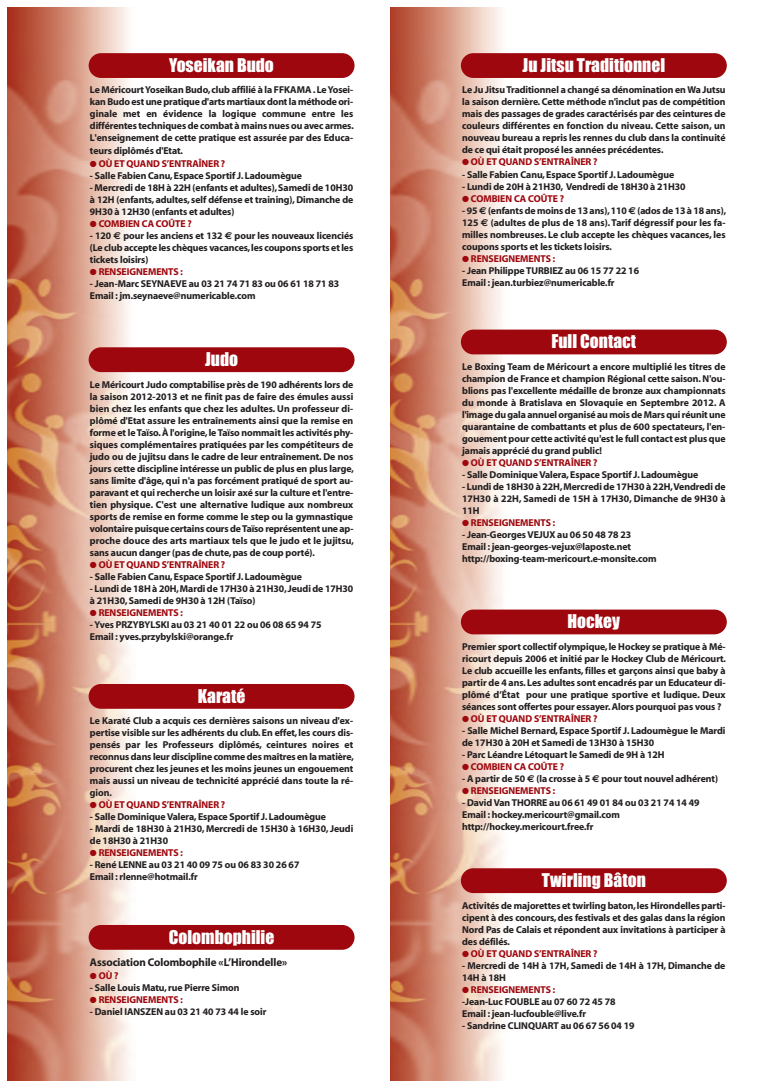
<style>
.page{position:relative;width:780px;height:1088px;background:#fff}
.page>*{position:absolute;margin:0;border:0;box-sizing:border-box;transform-origin:0 0}
.t1{font:17.5px "Impact";color:#fff}
.t2{font:11.25px "Myriad Headline";color:#231f20}
.t3{font:10px/12px "Myriad Headline";color:#231f20;text-align:justify}
.t4{font:10px "Myriad Headline";color:#9d070d}
.s1{font-family:"Euro Sans";font-weight:700}
.s2{color:#9d070d}
</style>
<div class="page">
<img style="left:390px;top:7px;width:117px;height:1074px">
<img style="left:7px;top:7px;width:129px;height:1074px">
<div style="left:89px;top:684px;width:265px;height:25px;background:#9d070d;border-radius:12px"></div>
<div style="left:89px;top:53px;width:265px;height:25px;background:#9d070d;border-radius:12px"></div>
<div style="left:89px;top:347px;width:265px;height:25px;background:#9d070d;border-radius:12px"></div>
<div style="left:461px;top:53px;width:265px;height:25px;background:#9d070d;border-radius:12px"></div>
<div style="left:461px;top:330px;width:265px;height:24px;background:#9d070d;border-radius:12px"></div>
<div style="left:89px;top:925px;width:265px;height:25px;background:#9d070d;border-radius:12px"></div>
<div style="left:461px;top:609px;width:265px;height:25px;background:#9d070d;border-radius:12px"></div>
<div style="left:461px;top:868px;width:265px;height:25px;background:#9d070d;border-radius:12px"></div>
<h1 class="t1" style="left:169px;top:56px;width:106px">Yoseikan Budo</h1>
<p class="t3" style="left:90px;top:85px;width:265px">Le Méricourt Yoseikan Budo, club affilié à la FFKAMA . Le Yosei&shy;kan Budo est une pratique d'arts martiaux dont la méthode ori&shy;ginale met en évidence la logique commune entre les différentes techniques de combat à mains nues ou avec armes.<br>L'enseignement de cette pratique est assurée par des Educa&shy;teurs diplômés d'Etat.</p>
<p class="t4" style="left:90px;top:160px;width:137px">● OÙ ET QUAND S’ENTRAÎNER ?</p>
<p class="t3" style="left:90px;top:170px;width:213px">- Salle Fabien Canu, Espace Sportif J. Ladoumègue</p>
<p class="t3" style="left:90px;top:182px;width:265px">- Mercredi de 18H à 22H (enfants et adultes), Samedi de 10H30 à 12H (enfants, adultes, self défense et training), Dimanche de 9H30 à 12H30 (enfants et adultes)</p>
<p class="t4" style="left:90px;top:220px;width:103px">● COMBIEN CA COÛTE ?</p>
<p class="t3" style="left:90px;top:231px;width:265px">- 120 <span class="s1">€</span> pour les anciens et 132 <span class="s1">€</span> pour les nouveaux licenciés (Le club accepte les chèques vacances, les coupons sports et les tickets loisirs)</p>
<p class="t4" style="left:90px;top:268px;width:95px">● RENSEIGNEMENTS :</p>
<p class="t3" style="left:90px;top:279px;width:251px">- Jean-Marc SEYNAEVE au 03 21 74 71 83 ou 06 61 18 71 83<br>Email : jm.seynaeve@numericable.com</p>
<h1 class="t1" style="left:205px;top:350px;width:34px">Judo</h1>
<p class="t3" style="left:90px;top:379px;width:265px">Le Méricourt Judo comptabilise près de 190 adhérents lors de la saison 2012-2013 et ne finit pas de faire des émules aussi bien chez les enfants que chez les adultes. Un professeur di&shy;plômé d'Etat assure les entraînements ainsi que la remise en forme et le Taïso. À l'origine, le Taïso nommait les activités phy&shy;siques complémentaires pratiquées par les compétiteurs de judo ou de jujitsu dans le cadre de leur entraînement. De nos jours cette discipline intéresse un public de plus en plus large, sans limite d'âge, qui n'a pas forcément pratiqué de sport au&shy;paravant et qui recherche un loisir axé sur la culture et l'entre&shy;tien physique. C'est une alternative ludique aux nombreux sports de remise en forme comme le step ou la gymnastique volontaire puisque certains cours de Taïso représentent une ap&shy;proche douce des arts martiaux tels que le judo et le jujitsu, sans aucun danger (pas de chute, pas de coup porté).</p>
<p class="t4" style="left:90px;top:560px;width:137px">● OÙ ET QUAND S’ENTRAÎNER ?</p>
<p class="t3" style="left:90px;top:571px;width:213px">- Salle Fabien Canu, Espace Sportif J. Ladoumègue</p>
<p class="t3" style="left:90px;top:583px;width:265px">- Lundi de 18H à 20H, Mardi de 17H30 à 21H30, Jeudi de 17H30 à 21H30, Samedi de 9H30 à 12H (Taïso)</p>
<p class="t4" style="left:90px;top:608px;width:95px">● RENSEIGNEMENTS :</p>
<p class="t3" style="left:90px;top:619px;width:233px">- Yves PRZYBYLSKI au 03 21 40 01 22 ou 06 08 65 94 75<br>Email : yves.przybylski@orange.fr</p>
<h1 class="t1" style="left:198px;top:686px;width:49px">Karaté</h1>
<p class="t3" style="left:90px;top:716px;width:265px">Le Karaté Club a acquis ces dernières saisons un niveau d'ex&shy;pertise visible sur les adhérents du club. En effet, les cours dis&shy;pensés par les Professeurs diplômés, ceintures noires et reconnus dans leur discipline comme des maîtres en la matière, procurent chez les jeunes et les moins jeunes un engouement mais aussi un niveau de technicité apprécié dans toute la ré&shy;gion.</p>
<p class="t4" style="left:90px;top:801px;width:137px">● OÙ ET QUAND S’ENTRAÎNER ?</p>
<p class="t3" style="left:90px;top:812px;width:237px">- Salle Dominique Valera, Espace Sportif J. Ladoumègue</p>
<p class="t3" style="left:90px;top:824px;width:265px">- Mardi de 18H30 à 21H30, Mercredi de 15H30 à 16H30, Jeudi de 18H30 à 21H30</p>
<p class="t4" style="left:90px;top:849px;width:95px">● RENSEIGNEMENTS :</p>
<p class="t3" style="left:90px;top:860px;width:211px">- René LENNE au 03 21 40 09 75 ou 06 83 30 26 67<br>Email : rlenne@hotmail.fr</p>
<h1 class="t1" style="left:169px;top:927px;width:107px">Colombophilie</h1>
<p class="t2" style="left:90px;top:958px;width:199px">Association Colombophile «L’Hirondelle»</p>
<p class="t4" style="left:90px;top:971px;width:30px">●OÙ ?</p>
<p class="t3" style="left:90px;top:983px;width:151px">- Salle Louis Matu, rue Pierre Simon</p>
<p class="t4" style="left:90px;top:996px;width:95px">● RENSEIGNEMENTS :</p>
<p class="t3" style="left:90px;top:1006px;width:178px">- Daniel IANSZEN au 03 21 40 73 44 le soir</p>
<h1 class="t1" style="left:522px;top:56px;width:144px">Ju Jitsu Traditionnel</h1>
<p class="t3" style="left:462px;top:85px;width:265px">Le Ju Jitsu Traditionnel a changé sa dénomination en Wa Jutsu la saison dernière. Cette méthode n'inclut pas de compétition mais des passages de grades caractérisés par des ceintures de couleurs différentes en fonction du niveau. Cette saison, un nouveau bureau a repris les rennes du club dans la continuité de ce qui était proposé les années précédentes.</p>
<p class="t4" style="left:462px;top:158px;width:137px">● OÙ ET QUAND S’ENTRAÎNER ?</p>
<p class="t3" style="left:462px;top:169px;width:213px">- Salle Fabien Canu, Espace Sportif J. Ladoumègue</p>
<p class="t3" style="left:462px;top:181px;width:225px">- Lundi de 20H à 21H30, Vendredi de 18H30 à 21H30</p>
<p class="t4" style="left:462px;top:194px;width:103px">● COMBIEN CA COÛTE ?</p>
<p class="t3" style="left:462px;top:205px;width:265px">- 95 <span class="s1">€</span> (enfants de moins de 13 ans), 110 <span class="s1">€</span> (ados de 13 à 18 ans), 125 <span class="s1">€</span> (adultes de plus de 18 ans). Tarif dégressif pour les fa&shy;milles nombreuses. Le club accepte les chèques vacances, les coupons sports et les tickets loisirs.</p>
<p class="t4" style="left:462px;top:255px;width:95px">● RENSEIGNEMENTS :</p>
<p class="t3" style="left:462px;top:265px;width:178px">- Jean Philippe TURBIEZ au 06 15 77 22 16<br>Email : jean.turbiez@numericable.fr</p>
<h1 class="t1" style="left:551px;top:332px;width:86px">Full Contact</h1>
<p class="t3" style="left:462px;top:361px;width:265px">Le Boxing Team de Méricourt a encore multiplié les titres de champion de France et champion Régional cette saison. N'ou&shy;blions pas l'excellente médaille de bronze aux championnats du monde à Bratislava en Slovaquie en Septembre 2012. A l'image du gala annuel organisé au mois de Mars qui réunit une quarantaine de combattants et plus de 600 spectateurs, l'en&shy;gouement pour cette activité qu'est le full contact est plus que jamais apprécié du grand public!</p>
<p class="t4" style="left:462px;top:459px;width:137px">● OÙ ET QUAND S’ENTRAÎNER ?</p>
<p class="t3" style="left:462px;top:469px;width:237px">- Salle Dominique Valera, Espace Sportif J. Ladoumègue</p>
<p class="t3" style="left:462px;top:481px;width:265px">- Lundi de 18H30 à 22H, Mercredi de 17H30 à 22H, Vendredi de 17H30 à 22H, Samedi de 15H à 17H30, Dimanche de 9H30 à 11H</p>
<p class="t4" style="left:462px;top:519px;width:95px">● RENSEIGNEMENTS :</p>
<p class="t3" style="left:462px;top:529px;width:196px;text-align:left">- Jean-Georges VEJUX au 06 50 48 78 23<br>Email : jean-georges-vejux@laposte.net http://boxing-team-mericourt.e-monsite.com</p>
<h1 class="t1" style="left:567px;top:612px;width:54px">Hockey</h1>
<p class="t3" style="left:462px;top:641px;width:265px">Premier sport collectif olympique, le Hockey se pratique à Mé&shy;ricourt depuis 2006 et initié par le Hockey Club de Méricourt.<br>Le club accueille les enfants, filles et garçons ainsi que baby à partir de 4 ans. Les adultes sont encadrés par un Educateur di&shy;plômé d’État pour une pratique sportive et ludique. Deux séances sont offertes pour essayer. Alors pourquoi pas vous ?</p>
<p class="t4" style="left:462px;top:715px;width:137px">● OÙ ET QUAND S’ENTRAÎNER ?</p>
<p class="t3" style="left:462px;top:725px;width:265px">- Salle Michel Bernard, Espace Sportif J. Ladoumègue le Mardi de 17H30 à 20H et Samedi de 13H30 à 15H30</p>
<p class="t3" style="left:462px;top:749px;width:204px">- Parc Léandre Létoquart le Samedi de 9H à 12H</p>
<p class="t4" style="left:462px;top:763px;width:103px">● COMBIEN CA COÛTE ?</p>
<p class="t3" style="left:462px;top:773px;width:257px">- A partir de 50 <span class="s1">€</span> (la crosse à 5 <span class="s1">€</span> pour tout nouvel adhérent)</p>
<p class="t4" style="left:462px;top:787px;width:95px">● RENSEIGNEMENTS :</p>
<p class="t3" style="left:462px;top:797px;width:239px;text-align:left">- David Van THORRE au 06 61 49 01 84 ou 03 21 74 14 49<br>Email : hockey.mericourt@gmail.com http://hockey.mericourt.free.fr</p>
<h1 class="t1" style="left:542px;top:871px;width:106px">Twirling Bâton</h1>
<p class="t3" style="left:462px;top:900px;width:265px">Activités de majorettes et twirling baton, les Hirondelles parti&shy;cipent à des concours, des festivals et des galas dans la région Nord Pas de Calais et répondent aux invitations à participer à des défilés.</p>
<p class="t4" style="left:462px;top:949px;width:137px">● OÙ ET QUAND S’ENTRAÎNER ?</p>
<p class="t3" style="left:462px;top:960px;width:265px">- Mercredi de 14H à 17H, Samedi de 14H à 17H, Dimanche de<br>14H à 18H</p>
<p class="t3" style="left:462px;top:984px;width:155px;text-align:left"><span class="s2">● RENSEIGNEMENTS :<br></span>-Jean-Luc FOUBLE au 07 60 72 45 78<br>Email : jean-lucfouble@live.fr</p>
<p class="t3" style="left:462px;top:1020px;width:174px">- Sandrine CLINQUART au 06 67 56 04 19</p>
</div>
